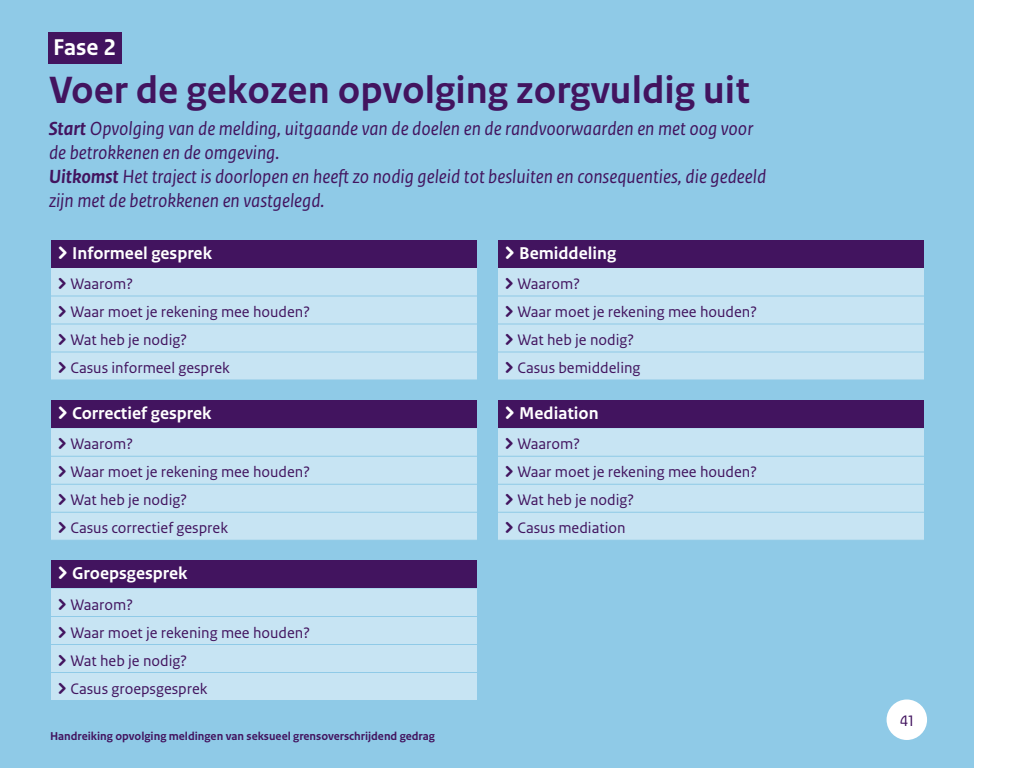
<style>
.page{position:relative;width:1024px;height:768px;background:#fff}
.page>*{position:absolute;margin:0;border:0;box-sizing:border-box;transform-origin:0 0}
.t1{font:700 40px "Rijksoverheid Sans Text";color:#42145f}
.t2{font:700 24px "Rijksoverheid Sans Text";color:#fff}
.t3{font:italic 20px/24px "Rijksoverheid Sans Text";color:#42145f}
.t4{font:700 18px "Rijksoverheid Sans Text";color:#fff}
.t5{font:16px/28px "Rijksoverheid Sans Text";color:#42145f}
.t6{font:700 12px "Rijksoverheid Sans Text";color:#42145f}
.s1{font-weight:700}
.s2{font-family:"Delta";font-weight:400}
.s3{font-family:"Delta"}
</style>
<div class="page">
<div style="left:0;top:0;width:974px;height:768px;background:#8fcae7"></div>
<div style="left:887px;top:700px;width:40px;height:40px;background:#fff;border-radius:50%"></div>
<div style="left:51px;top:240px;width:426px;height:28px;background:#42145f"></div>
<div style="left:51px;top:268px;width:426px;height:112px;background:#c7e4f3"></div>
<hr style="left:51px;top:296px;width:426px;height:1px;background:#8fcae7">
<hr style="left:51px;top:324px;width:426px;height:1px;background:#8fcae7">
<hr style="left:51px;top:352px;width:426px;height:1px;background:#8fcae7">
<div style="left:51px;top:400px;width:426px;height:28px;background:#42145f"></div>
<div style="left:51px;top:428px;width:426px;height:112px;background:#c7e4f3"></div>
<hr style="left:51px;top:456px;width:426px;height:1px;background:#8fcae7">
<hr style="left:51px;top:484px;width:426px;height:1px;background:#8fcae7">
<hr style="left:51px;top:512px;width:426px;height:1px;background:#8fcae7">
<div style="left:51px;top:560px;width:426px;height:28px;background:#42145f"></div>
<div style="left:51px;top:588px;width:426px;height:112px;background:#c7e4f3"></div>
<hr style="left:51px;top:616px;width:426px;height:1px;background:#8fcae7">
<hr style="left:51px;top:644px;width:426px;height:1px;background:#8fcae7">
<hr style="left:51px;top:672px;width:426px;height:1px;background:#8fcae7">
<div style="left:498px;top:240px;width:426px;height:28px;background:#42145f"></div>
<div style="left:498px;top:268px;width:426px;height:112px;background:#c7e4f3"></div>
<hr style="left:498px;top:296px;width:426px;height:1px;background:#8fcae7">
<hr style="left:498px;top:324px;width:426px;height:1px;background:#8fcae7">
<hr style="left:498px;top:352px;width:426px;height:1px;background:#8fcae7">
<div style="left:498px;top:400px;width:426px;height:28px;background:#42145f"></div>
<div style="left:498px;top:428px;width:426px;height:112px;background:#c7e4f3"></div>
<hr style="left:498px;top:456px;width:426px;height:1px;background:#8fcae7">
<hr style="left:498px;top:484px;width:426px;height:1px;background:#8fcae7">
<hr style="left:498px;top:512px;width:426px;height:1px;background:#8fcae7">
<div style="left:48px;top:32px;width:73px;height:32px;background:#42145f"></div>
<h2 class="t2" style="left:53px;top:34px;width:65px">Fase 2</h2>
<h1 class="t1" style="left:49px;top:68px;width:702px">Voer de gekozen opvolging zorgvuldig uit</h1>
<p class="t3" style="left:49px;top:117px;width:719px"><span class="s1">Start</span> Opvolging van de melding, uitgaande van de doelen en de randvoorwaarden en met oog voor de betrokkenen en de omgeving.<br><span class="s1">Uitkomst</span> Het traject is doorlopen en heeft zo nodig geleid tot besluiten en consequenties, die gedeeld zijn met de betrokkenen en vastgelegd.</p>
<p class="t4" style="left:58px;top:243px;width:156px"><span class="s2">&gt;</span> Informeel gesprek</p>
<p class="t5" style="left:58px;top:270px;width:254px"><span class="s3">&gt;</span> Waarom?<br><span class="s3">&gt;</span> Waar moet je rekening mee houden? <span class="s3">&gt;</span> Wat heb je nodig?<br><span class="s3">&gt;</span> Casus informeel gesprek</p>
<p class="t4" style="left:58px;top:403px;width:155px"><span class="s2">&gt;</span> Correctief gesprek</p>
<p class="t5" style="left:58px;top:430px;width:254px"><span class="s3">&gt;</span> Waarom?<br><span class="s3">&gt;</span> Waar moet je rekening mee houden? <span class="s3">&gt;</span> Wat heb je nodig?<br><span class="s3">&gt;</span> Casus correctief gesprek</p>
<p class="t4" style="left:58px;top:563px;width:131px"><span class="s2">&gt;</span> Groepsgesprek</p>
<p class="t5" style="left:58px;top:591px;width:254px"><span class="s3">&gt;</span> Waarom?<br><span class="s3">&gt;</span> Waar moet je rekening mee houden? <span class="s3">&gt;</span> Wat heb je nodig?<br><span class="s3">&gt;</span> Casus groepsgesprek</p>
<p class="t6" style="left:50px;top:729px;width:386px">Handreiking opvolging meldingen van seksueel grensoverschrijdend gedrag</p>
<p class="t4" style="left:505px;top:243px;width:113px"><span class="s2">&gt;</span> Bemiddeling</p>
<p class="t5" style="left:505px;top:270px;width:254px"><span class="s3">&gt;</span> Waarom?<br><span class="s3">&gt;</span> Waar moet je rekening mee houden? <span class="s3">&gt;</span> Wat heb je nodig?<br><span class="s3">&gt;</span> Casus bemiddeling</p>
<p class="t4" style="left:505px;top:403px;width:95px"><span class="s2">&gt;</span> Mediation</p>
<p class="t5" style="left:505px;top:430px;width:254px"><span class="s3">&gt;</span> Waarom?<br><span class="s3">&gt;</span> Waar moet je rekening mee houden? <span class="s3">&gt;</span> Wat heb je nodig?<br><span class="s3">&gt;</span> Casus mediation</p>
<p class="t5" style="left:900px;top:707px;width:16px">41</p>
</div>
